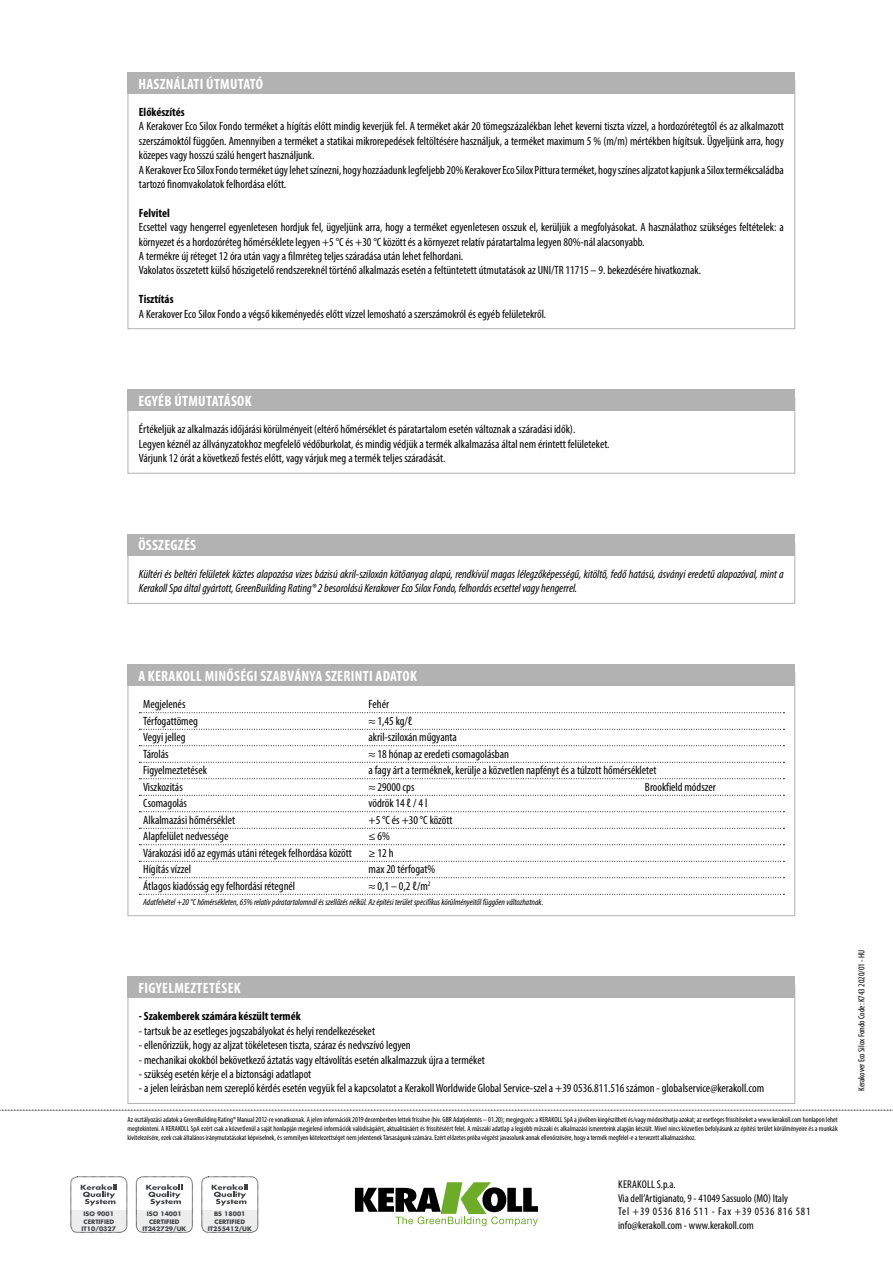
<style>
.page{position:relative;width:893px;height:1263px;background:#fff}
.page>*{position:absolute;margin:0;border:0;box-sizing:border-box;transform-origin:0 0}
.t1{font:700 condensed 15px "Myriad Pro";letter-spacing:.02em;color:#fff}
.t2{font:condensed 12px/14.4px "Myriad Pro";color:#000}
.t3{font:italic condensed 12px/14.4px "Myriad Pro";color:#000}
.t4{font:700 condensed 12px "Myriad Pro";color:#000}
.t5{font:condensed 11.25px/13.5px "Myriad Pro";color:#000}
.t6{font:italic condensed 9px "Myriad Pro";color:#000}
.t7{font:condensed 9px "Myriad Pro";color:#000}
.t8{font:condensed 7.5px/9px "Myriad Pro";color:#000;text-align:justify}
.t9{font:700 6px/7.2px "Futura Std";color:#424446;text-align:center}
</style>
<div class="page">
<svg style="left:0;top:1110px;width:893px;height:1px"></svg>
<svg style="left:355px;top:1182px;width:183px;height:44px"></svg>
<div style="left:71px;top:1176px;width:56px;height:56px;border:1px dashed #000;border-radius:7px"></div>
<svg style="left:71px;top:1184px;width:56px;height:48px"></svg>
<div style="left:136px;top:1176px;width:56px;height:56px;border:1px dashed #000;border-radius:7px"></div>
<svg style="left:136px;top:1184px;width:56px;height:48px"></svg>
<div style="left:202px;top:1176px;width:56px;height:56px;border:1px dashed #000;border-radius:7px"></div>
<svg style="left:202px;top:1184px;width:56px;height:48px"></svg>
<div style="left:128px;top:72px;width:667px;height:22px;background:#b3b2b2"></div>
<div style="left:128px;top:543px;width:667px;height:61px;border:1px solid #b3b2b2"></div>
<div style="left:128px;top:534px;width:667px;height:21px;background:#b3b2b2"></div>
<svg style="left:139px;top:712px;width:645px;height:1px"></svg>
<svg style="left:139px;top:729px;width:645px;height:1px"></svg>
<svg style="left:139px;top:745px;width:645px;height:1px"></svg>
<svg style="left:139px;top:762px;width:645px;height:1px"></svg>
<svg style="left:139px;top:778px;width:645px;height:1px"></svg>
<svg style="left:139px;top:795px;width:645px;height:1px"></svg>
<svg style="left:139px;top:811px;width:645px;height:1px"></svg>
<svg style="left:139px;top:828px;width:645px;height:1px"></svg>
<svg style="left:139px;top:844px;width:645px;height:1px"></svg>
<svg style="left:139px;top:861px;width:645px;height:1px"></svg>
<svg style="left:139px;top:877px;width:645px;height:1px"></svg>
<svg style="left:139px;top:894px;width:645px;height:1px"></svg>
<div style="left:128px;top:664px;width:667px;height:22px;background:#b3b2b2"></div>
<div style="left:128px;top:398px;width:667px;height:76px;border:1px solid #b3b2b2"></div>
<div style="left:128px;top:390px;width:667px;height:21px;background:#b3b2b2"></div>
<div style="left:128px;top:985px;width:667px;height:119px;border:1px solid #b3b2b2"></div>
<div style="left:128px;top:977px;width:667px;height:21px;background:#b3b2b2"></div>
<p class="t1" style="left:138px;top:74px;width:126px">HASZNÁLATI ÚTMUTATÓ</p>
<p class="t4" style="left:139px;top:105px;width:47px">Előkészítés</p>
<p class="t2" style="left:139px;top:119px;width:646px">A Kerakover Eco Silox Fondo terméket a hígítás előtt mindig keverjük fel. A terméket akár 20 tömegszázalékban lehet keverni tiszta vízzel, a hordozórétegtől és az alkalmazott szerszámoktól függően. Amennyiben a terméket a statikai mikrorepedések feltöltésére használjuk, a terméket maximum 5 % (m/m) mértékben hígítsuk. Ügyeljünk arra, hogy közepes vagy hosszú szálú hengert használjunk.<br>A Kerakover Eco Silox Fondo terméket úgy lehet színezni, hogy hozzáadunk legfeljebb 20% Kerakover Eco Silox Pittura terméket, hogy színes aljzatot kapjunk a Silox termékcsaládba tartozó finomvakolatok felhordása előtt.</p>
<p class="t4" style="left:139px;top:205px;width:32px">Felvitel</p>
<p class="t2" style="left:139px;top:220px;width:646px">Ecsettel vagy hengerrel egyenletesen hordjuk fel, ügyeljünk arra, hogy a terméket egyenletesen osszuk el, kerüljük a megfolyásokat. A használathoz szükséges feltételek: a környezet és a hordozóréteg hőmérséklete legyen +5 °C és +30 °C között és a környezet relatív páratartalma legyen 80%-nál alacsonyabb.<br>A termékre új réteget 12 óra után vagy a filmréteg teljes száradása után lehet felhordani.<br>Vakolatos összetett külső hőszigetelő rendszereknél történő alkalmazás esetén a feltüntetett útmutatások az UNI/TR 11715 – 9. bekezdésére hivatkoznak.</p>
<p class="t4" style="left:139px;top:292px;width:36px">Tisztítás</p>
<p class="t2" style="left:139px;top:306px;width:409px">A Kerakover Eco Silox Fondo a végső kikeményedés előtt vízzel lemosható a szerszámokról és egyéb felületekről.</p>
<p class="t1" style="left:138px;top:391px;width:115px">EGYÉB ÚTMUTATÁSOK</p>
<p class="t2" style="left:139px;top:422px;width:472px">Értékeljük az alkalmazás időjárási körülményeit (eltérő hőmérséklet és páratartalom esetén változnak a száradási idők).<br>Legyen kéznél az állványzatokhoz megfelelő védőburkolat, és mindig védjük a termék alkalmazása által nem érintett felületeket.<br>Várjunk 12 órát a következő festés előtt, vagy várjuk meg a termék teljes száradását.</p>
<p class="t1" style="left:138px;top:536px;width:59px">ÖSSZEGZÉS</p>
<p class="t3" style="left:139px;top:567px;width:646px">Kültéri és beltéri felületek köztes alapozása vizes bázisú akril-sziloxán kötőanyag alapú, rendkívül magas lélegzőképességű, kitöltő, fedő hatású, ásványi eredetű alapozóval, mint a<br>Kerakoll Spa által gyártott, GreenBuilding Rating® 2 besorolású Kerakover Eco Silox Fondo, felhordás ecsettel vagy hengerrel.</p>
<p class="t1" style="left:138px;top:666px;width:280px">A KERAKOLL MINŐSÉGI SZABVÁNYA SZERINTI ADATOK</p>
<p class="t2" style="left:143px;top:697px;width:44px">Megjelenés</p>
<p class="t2" style="left:369px;top:697px;width:22px">Fehér</p>
<p class="t2" style="left:143px;top:713px;width:56px">Térfogattömeg</p>
<p class="t2" style="left:369px;top:713px;width:46px">≈ 1,45 kg/ℓ</p>
<p class="t2" style="left:143px;top:730px;width:44px">Vegyi jelleg</p>
<p class="t2" style="left:369px;top:730px;width:90px">akril-sziloxán műgyanta</p>
<p class="t2" style="left:143px;top:746px;width:27px">Tárolás</p>
<p class="t2" style="left:369px;top:746px;width:142px">≈ 18 hónap az eredeti csomagolásban</p>
<p class="t2" style="left:143px;top:763px;width:65px">Figyelmeztetések</p>
<p class="t2" style="left:369px;top:763px;width:290px">a fagy árt a terméknek, kerülje a közvetlen napfényt és a túlzott hőmérsékletet</p>
<p class="t2" style="left:143px;top:779px;width:41px">Viszkozitás</p>
<p class="t2" style="left:369px;top:779px;width:47px">≈ 29000 cps</p>
<p class="t2" style="left:645px;top:779px;width:72px">Brookfield módszer</p>
<p class="t2" style="left:143px;top:796px;width:45px">Csomagolás</p>
<p class="t2" style="left:369px;top:796px;width:60px">vödrök 14 ℓ / 4 l</p>
<p class="t2" style="left:143px;top:812px;width:93px">Alkalmazási hőmérséklet</p>
<p class="t2" style="left:369px;top:812px;width:85px">+5 °C és +30 °C között</p>
<p class="t2" style="left:143px;top:829px;width:87px">Alapfelület nedvessége</p>
<p class="t2" style="left:369px;top:829px;width:23px">≤ 6%</p>
<p class="t2" style="left:143px;top:845px;width:210px">Várakozási idő az egymás utáni rétegek felhordása között</p>
<p class="t2" style="left:369px;top:845px;width:27px">≥ 12 h</p>
<p class="t2" style="left:143px;top:862px;width:49px">Hígítás vízzel</p>
<p class="t2" style="left:369px;top:862px;width:68px">max 20 térfogat%</p>
<p class="t2" style="left:143px;top:878px;width:153px">Átlagos kiadósság egy felhordási rétegnél</p>
<p class="t2" style="left:369px;top:878px;width:64px">≈ 0,1 – 0,2 ℓ/m<sup>2</sup></p>
<p class="t6" style="left:143px;top:896px;width:402px">Adatfelvétel +20 °C hőmérsékleten, 65% relatív páratartalomnál és szellőzés nélkül. Az építési terület specifikus körülményeitől függően változhatnak.</p>
<p class="t1" style="left:138px;top:978px;width:104px">FIGYELMEZTETÉSEK</p>
<p class="t4" style="left:139px;top:1009px;width:163px">- Szakemberek számára készült termék</p>
<p class="t2" style="left:139px;top:1023px;width:238px">- tartsuk be az esetleges jogszabályokat és helyi rendelkezéseket</p>
<p class="t2" style="left:139px;top:1038px;width:273px">- ellenőrizzük, hogy az aljzat tökéletesen tiszta, száraz és nedvszívó legyen</p>
<p class="t2" style="left:139px;top:1052px;width:347px">- mechanikai okokból bekövetkező áztatás vagy eltávolítás esetén alkalmazzuk újra a terméket</p>
<p class="t2" style="left:139px;top:1067px;width:174px">- szükség esetén kérje el a biztonsági adatlapot</p>
<p class="t2" style="left:139px;top:1081px;width:627px">- a jelen leírásban nem szereplő kérdés esetén vegyük fel a kapcsolatot a Kerakoll Worldwide Global Service-szel a +39 0536.811.516 számon - globalservice@kerakoll.com</p>
<p class="t8" style="left:128px;top:1115px;width:712px">Az osztályozási adatok a GreenBuilding Rating® Manual 2012-re vonatkoznak. A jelen információk 2019 decemberben lettek frissítve (hiv. GBR Adatjelentés – 01.20); megjegyzés: a KERAKOLL SpA a jövőben kiegészítheti és/vagy módosíthatja azokat; az esetleges frissítéseket a www.kerakoll.com honlapon lehet megtekinteni. A KERAKOLL SpA ezért csak a közvetlenül a saját honlapján megjelenő információk valódiságáért, aktualitásáért és frissítéséért felel. A műszaki adatlap a legjobb műszaki és alkalmazási ismereteink alapján készült. Mivel nincs közvetlen befolyásunk az építési terület körülményeire és a munkák kivitelezésére, ezek csak általános iránymutatásokat képviselnek, és semmilyen kötelezettséget nem jelentenek Társaságunk számára. Ezért előzetes próba végzést javasolunk annak ellenőrzésére, hogy a termék megfelel-e a tervezett alkalmazáshoz.</p>
<p class="t9" style="left:82px;top:1210px;width:36px">ISO 9001<br>CERTIFIED<br>IT10/0327</p>
<p class="t9" style="left:142px;top:1210px;width:45px">ISO 14001<br>CERTIFIED<br>IT242729/UK</p>
<p class="t9" style="left:208px;top:1210px;width:45px">BS 18001<br>CERTIFIED<br>IT255412/UK</p>
<p class="t5" style="left:618px;top:1178px;width:194px">KERAKOLL S.p.a.<br>Via dell’Artigianato, 9 - 41049 Sassuolo (MO) Italy<br>Tel +39 0536 816 511 - Fax +39 0536 816 581 info@kerakoll.com - www.kerakoll.com</p>
<p class="t7" style="left:856px;top:1091px;width:143px;rotate:-90deg">Kerakover Eco Silox Fondo Code: K743 2020/01 - HU</p>
</div>
